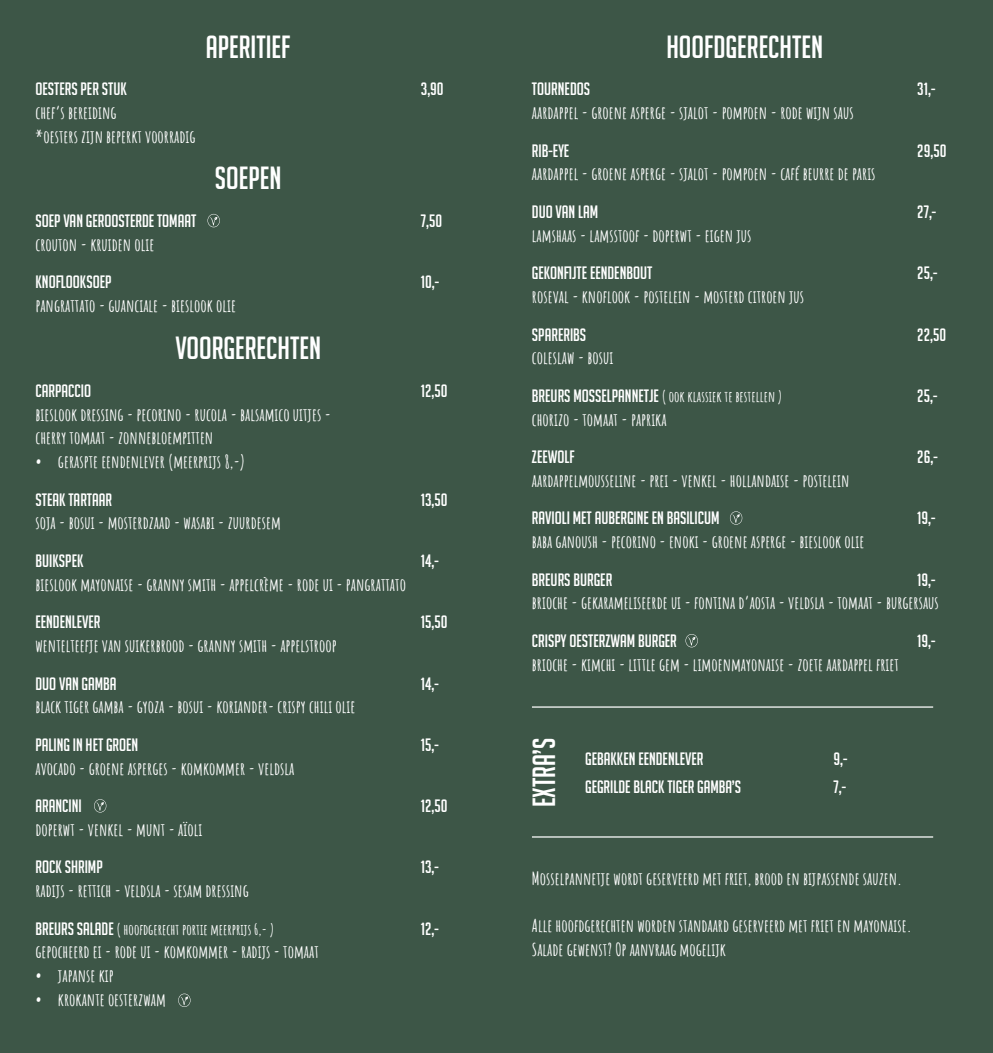
<style>
.page{position:relative;width:993px;height:1053px;background:#fff}
.page>*{position:absolute;margin:0;border:0;box-sizing:border-box;transform-origin:0 0}
.t1{font:31.25px "Big Noodle Titling";color:#fff}
.t2{font:700 17.5px/23.8px "Amatic SC";color:#fff}
.t3{font:17.5px "Big Noodle Titling";color:#fff}
.t4{font:700 15px "Amatic SC";color:#fff}
.s1{font-family:"Big Noodle Titling";font-weight:400;font-size:17.5px}
</style>
<div class="page">
<div style="left:0;top:0;width:992px;height:1052px;background:#3d5647"></div>
<hr style="left:531px;top:706px;width:401px;height:1px;background:#fff">
<hr style="left:531px;top:836px;width:401px;height:1px;background:#fff">
<svg style="left:730px;top:511px;width:12px;height:13px"></svg>
<svg style="left:685px;top:634px;width:12px;height:13px"></svg>
<svg style="left:207px;top:214px;width:13px;height:13px"></svg>
<svg style="left:94px;top:799px;width:12px;height:13px"></svg>
<svg style="left:178px;top:993px;width:12px;height:13px"></svg>
<h1 class="t1" style="left:206px;top:30px;width:86px">APERITIEF</h1>
<p class="t3" style="left:35px;top:80px;width:93px">OESTERS PER STUK</p>
<p class="t3" style="left:420px;top:80px;width:24px">3,90</p>
<p class="t2" style="left:35px;top:100px;width:162px">chef’s bereiding<br>*oesters zijn beperkt voorradig</p>
<h1 class="t1" style="left:215px;top:161px;width:68px">SOEPEN</h1>
<p class="t3" style="left:35px;top:211px;width:162px">SOEP VAN GEROOSTERDE TOMAAT</p>
<p class="t3" style="left:420px;top:211px;width:23px">7,50</p>
<p class="t2" style="left:35px;top:231px;width:120px">crouton - kruiden olie</p>
<p class="t3" style="left:35px;top:272px;width:77px">KNOFLOOKSOEP</p>
<p class="t3" style="left:420px;top:272px;width:20px">10,-</p>
<p class="t2" style="left:35px;top:292px;width:202px">pangrattato - guanciale - bieslook olie</p>
<h1 class="t1" style="left:175px;top:331px;width:147px">VOORGERECHTEN</h1>
<p class="t3" style="left:35px;top:381px;width:57px">CARPACCIO</p>
<p class="t3" style="left:420px;top:381px;width:28px">12,50</p>
<p class="t2" style="left:35px;top:401px;width:297px">bieslook dressing - pecorino - rucola - balsamico uitjes - cherry tomaat - zonnebloempitten</p>
<p class="t2" style="left:35px;top:448px;width:211px">• geraspte eendenlever (meerprijs 8,-)</p>
<p class="t3" style="left:35px;top:490px;width:78px">STEAK TARTAAR</p>
<p class="t3" style="left:420px;top:490px;width:28px">13,50</p>
<p class="t2" style="left:35px;top:510px;width:247px">soja - bosui - mosterdzaad - wasabi - zuurdesem</p>
<p class="t3" style="left:35px;top:551px;width:50px">BUIKSPEK</p>
<p class="t3" style="left:420px;top:551px;width:19px">14,-</p>
<p class="t2" style="left:35px;top:571px;width:372px">bieslook mayonaise - granny smith - appelcrème - rode ui - pangrattato</p>
<p class="t3" style="left:35px;top:612px;width:66px">EENDENLEVER</p>
<p class="t3" style="left:420px;top:612px;width:28px">15,50</p>
<p class="t2" style="left:35px;top:632px;width:302px">wentelteefje van suikerbrood - granny smith - appelstroop</p>
<p class="t3" style="left:35px;top:673px;width:83px">DUO VAN GAMBA</p>
<p class="t3" style="left:420px;top:673px;width:19px">14,-</p>
<p class="t2" style="left:35px;top:693px;width:321px">black tiger gamba - gyoza - bosui - koriander- crispy chili olie</p>
<p class="t3" style="left:35px;top:735px;width:104px">PALING IN HET GROEN</p>
<p class="t3" style="left:420px;top:735px;width:19px">15,-</p>
<p class="t2" style="left:35px;top:755px;width:260px">avocado - groene asperges - komkommer - veldsla</p>
<p class="t3" style="left:35px;top:796px;width:48px">ARANCINI</p>
<p class="t3" style="left:420px;top:796px;width:28px">12,50</p>
<p class="t2" style="left:35px;top:816px;width:168px">doperwt - venkel - munt - aïoli</p>
<p class="t3" style="left:35px;top:857px;width:69px">ROCK SHRIMP</p>
<p class="t3" style="left:420px;top:857px;width:19px">13,-</p>
<p class="t2" style="left:35px;top:877px;width:215px">radijs - rettich - veldsla - sesam dressing</p>
<p class="t4" style="left:35px;top:917px;width:240px"><span class="s1">BREURS SALADE</span> ( hoofdgerecht portie meerprijs 6,- )</p>
<p class="t3" style="left:420px;top:918px;width:19px">12,-</p>
<p class="t2" style="left:35px;top:938px;width:285px">gepocheerd ei - rode ui - komkommer - radijs - tomaat</p>
<p class="t2" style="left:35px;top:962px;width:80px">• japanse kip</p>
<p class="t2" style="left:35px;top:986px;width:132px">• krokante oesterzwam</p>
<h1 class="t1" style="left:666px;top:30px;width:158px">HOOFDGERECHTEN</h1>
<p class="t3" style="left:531px;top:80px;width:60px">TOURNEDOS</p>
<p class="t3" style="left:916px;top:80px;width:19px">31,-</p>
<p class="t2" style="left:531px;top:100px;width:323px">aardappel - groene asperge - sjalot - pompoen - rode wijn saus</p>
<p class="t3" style="left:531px;top:141px;width:39px">RIB-EYE</p>
<p class="t3" style="left:916px;top:141px;width:31px">29,50</p>
<p class="t2" style="left:531px;top:161px;width:345px">aardappel - groene asperge - sjalot - pompoen - café beurre de paris</p>
<p class="t3" style="left:531px;top:202px;width:68px">DUO VAN LAM</p>
<p class="t3" style="left:916px;top:202px;width:20px">27,-</p>
<p class="t2" style="left:531px;top:222px;width:221px">lamshaas - lamsstoof - doperwt - eigen jus</p>
<p class="t3" style="left:531px;top:263px;width:122px">GEKONFIJTE EENDENBOUT</p>
<p class="t3" style="left:916px;top:263px;width:22px">25,-</p>
<p class="t2" style="left:531px;top:283px;width:274px">roseval - knoflook - postelein - mosterd citroen jus</p>
<p class="t3" style="left:531px;top:325px;width:56px">SPARERIBS</p>
<p class="t3" style="left:916px;top:325px;width:30px">22,50</p>
<p class="t2" style="left:531px;top:345px;width:83px">coleslaw - bosui</p>
<p class="t4" style="left:531px;top:385px;width:252px"><span class="s1">BREURS MOSSELPANNETJE</span> ( ook klassiek te bestellen )</p>
<p class="t3" style="left:916px;top:386px;width:22px">25,-</p>
<p class="t2" style="left:531px;top:406px;width:136px">chorizo - tomaat - paprika</p>
<p class="t3" style="left:531px;top:447px;width:44px">ZEEWOLF</p>
<p class="t3" style="left:916px;top:447px;width:22px">26,-</p>
<p class="t2" style="left:531px;top:467px;width:319px">aardappelmousseline - prei - venkel - hollandaise - postelein</p>
<p class="t3" style="left:531px;top:508px;width:189px">RAVIOLI MET AUBERGINE EN BASILICUM</p>
<p class="t3" style="left:916px;top:508px;width:20px">19,-</p>
<p class="t2" style="left:531px;top:528px;width:334px">baba ganoush - pecorino - enoki - groene asperge - bieslook olie</p>
<p class="t3" style="left:531px;top:570px;width:82px">BREURS BURGER</p>
<p class="t3" style="left:916px;top:570px;width:20px">19,-</p>
<p class="t2" style="left:531px;top:590px;width:408px">brioche - gekarameliseerde ui - fontina d’aosta - veldsla - tomaat - burgersaus</p>
<p class="t3" style="left:531px;top:631px;width:146px">CRISPY OESTERZWAM BURGER</p>
<p class="t3" style="left:916px;top:631px;width:20px">19,-</p>
<p class="t2" style="left:531px;top:651px;width:368px">brioche - kimchi - little gem - limoenmayonaise - zoete aardappel friet</p>
<h1 class="t1" style="left:527px;top:807px;width:71px;rotate:-90deg">EXTRA’S</h1>
<p class="t3" style="left:585px;top:749px;width:120px">GEBAKKEN EENDENLEVER</p>
<p class="t3" style="left:833px;top:749px;width:15px">9,-</p>
<p class="t3" style="left:585px;top:777px;width:157px">GEGRILDE BLACK TIGER GAMBA’S</p>
<p class="t3" style="left:833px;top:777px;width:14px">7,-</p>
<p class="t2" style="left:531px;top:865px;width:371px">Mosselpannetje wordt geserveerd met friet, brood en bijpassende sauzen.</p>
<p class="t2" style="left:531px;top:912px;width:381px">Alle hoofdgerechten worden standaard geserveerd met friet en mayonaise.<br>Salade gewenst? Op aanvraag mogelijk</p>
</div>
